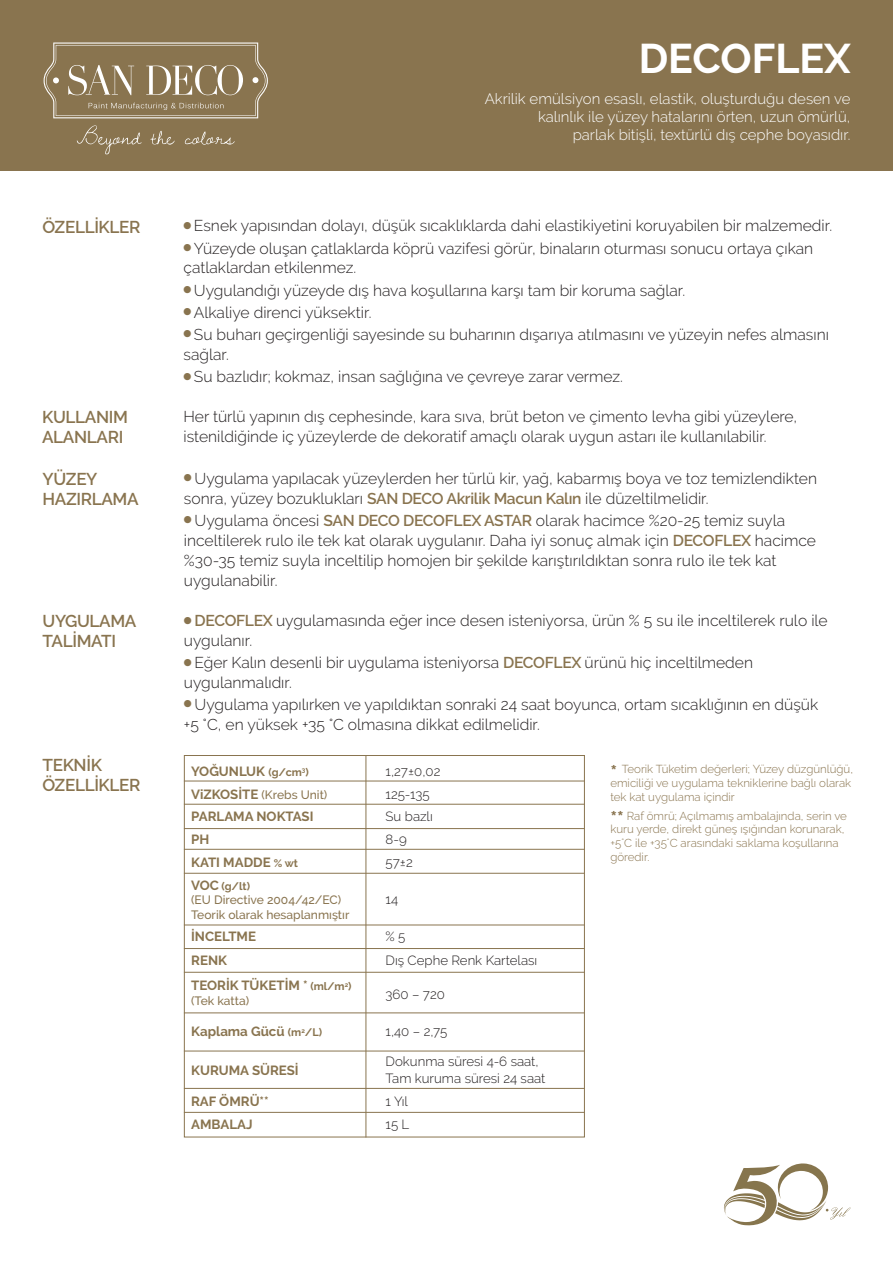
<style>
.page{position:relative;width:893px;height:1263px;background:#fff}
.page>*{position:absolute;margin:0;border:0;box-sizing:border-box;transform-origin:0 0}
.t1{font:700 41.25px "Raleway";color:#fff}
.t2{font:600 17.1px "Raleway";letter-spacing:-.02em;color:#89744f}
.t3{font:300 15.6px/20px "Raleway";color:#231f20}
.t4{font:300 15px/18px "Raleway";color:#fff;text-align:right}
.t5{font:300 13.35px "Raleway";color:#231f20}
.t6{font:700 13.35px "Raleway";color:#89744f}
.t7{font:500 12.15px "Raleway";color:#89744f}
.t8{font:300 11.55px/13.8px "Raleway";color:#89744f}
.t9{font:700 10.8px "Raleway";color:#89744f}
.t10{font:700 6.3px "Raleway";color:#89744f}
.s1{color:#89744f}
.s2{font-weight:600;color:#89744f}
.s3{font-size:10.8px}
.s4{font-weight:700;font-size:13.35px}
.s5{font-size:13.35px}
.s6{font-weight:700;font-size:19.65px}
</style>
<div class="page">
<div style="left:0;top:0;width:893px;height:171px;background:#89744f"></div>
<div style="left:184px;top:755px;width:401px;height:382px;border:1px solid #89744f"></div>
<hr style="left:184px;top:781px;width:400px;height:1px;background:#89744f">
<hr style="left:184px;top:804px;width:400px;height:1px;background:#89744f">
<hr style="left:184px;top:828px;width:400px;height:1px;background:#89744f">
<hr style="left:184px;top:849px;width:400px;height:1px;background:#89744f">
<hr style="left:184px;top:873px;width:400px;height:1px;background:#89744f">
<hr style="left:184px;top:925px;width:400px;height:1px;background:#89744f">
<hr style="left:184px;top:948px;width:400px;height:1px;background:#89744f">
<hr style="left:184px;top:972px;width:400px;height:1px;background:#89744f">
<hr style="left:184px;top:1013px;width:400px;height:1px;background:#89744f">
<hr style="left:184px;top:1051px;width:400px;height:1px;background:#89744f">
<hr style="left:184px;top:1088px;width:400px;height:1px;background:#89744f">
<hr style="left:184px;top:1112px;width:400px;height:1px;background:#89744f">
<hr style="left:366px;top:755px;width:1px;height:382px;background:#89744f">
<svg style="left:724px;top:1163px;width:126px;height:63px"></svg>
<svg style="left:44px;top:43px;width:224px;height:75px"></svg>
<svg style="left:77px;top:125px;width:65px;height:29px"></svg>
<svg style="left:150px;top:131px;width:25px;height:14px"></svg>
<svg style="left:185px;top:131px;width:50px;height:14px"></svg>
<p class="t1" style="left:639px;top:35px;width:214px">DECOFLEX</p>
<p class="t4" style="left:485px;top:90px;width:367px">Akrilik emülsiyon esaslı, elastik, oluşturduğu desen ve kalınlık ile yüzey hatalarını örten, uzun ömürlü,</p>
<p class="t4" style="left:573px;top:126px;width:279px">parlak bitişli, textürlü dış cephe boyasıdır.</p>
<p class="t2" style="left:43px;top:217px;width:99px">ÖZELLİKLER</p>
<p class="t3" style="left:183px;top:216px;width:650px"><span class="s1">●</span> Esnek yapısından dolayı, düşük sıcaklıklarda dahi elastikiyetini koruyabilen bir malzemedir.</p>
<p class="t3" style="left:183px;top:238px;width:631px"><span class="s1">●</span> Yüzeyde oluşan çatlaklarda köprü vazifesi görür, binaların oturması sonucu ortaya çıkan çatlaklardan etkilenmez.</p>
<p class="t3" style="left:183px;top:280px;width:503px"><span class="s1">●</span> Uygulandığı yüzeyde dış hava koşullarına karşı tam bir koruma sağlar.</p>
<p class="t3" style="left:183px;top:302px;width:189px"><span class="s1">●</span> Alkaliye direnci yüksektir.</p>
<p class="t3" style="left:183px;top:324px;width:647px"><span class="s1">●</span> Su buharı geçirgenliği sayesinde su buharının dışarıya atılmasını ve yüzeyin nefes almasını sağlar.</p>
<p class="t3" style="left:183px;top:366px;width:441px"><span class="s1">●</span> Su bazlıdır; kokmaz, insan sağlığına ve çevreye zarar vermez.</p>
<p class="t2" style="left:42px;top:407px;width:87px">KULLANIM</p>
<p class="t2" style="left:42px;top:427px;width:83px">ALANLARI</p>
<p class="t3" style="left:183px;top:406px;width:615px">Her türlü yapının dış cephesinde, kara sıva, brüt beton ve çimento levha gibi yüzeylere, istenildiğinde iç yüzeylerde de dekoratif amaçlı olarak uygun astarı ile kullanılabilir.</p>
<p class="t2" style="left:43px;top:469px;width:57px">YÜZEY</p>
<p class="t2" style="left:43px;top:489px;width:98px">HAZIRLAMA</p>
<p class="t3" style="left:184px;top:468px;width:635px"><span class="s1">●</span> Uygulama yapılacak yüzeylerden her türlü kir, yağ, kabarmış boya ve toz temizlendikten sonra, yüzey bozuklukları <span class="s2">SAN DECO Akrilik Macun Kalın</span> ile düzeltilmelidir.</p>
<p class="t3" style="left:184px;top:510px;width:634px"><span class="s1">●</span> Uygulama öncesi <span class="s2">SAN DECO DECOFLEX ASTAR</span> olarak hacimce %20-25 temiz suyla inceltilerek rulo ile tek kat olarak uygulanır. Daha iyi sonuç almak için <span class="s2">DECOFLEX</span> hacimce %30-35 temiz suyla inceltilip homojen bir şekilde karıştırıldıktan sonra rulo ile tek kat uygulanabilir.</p>
<p class="t2" style="left:43px;top:611px;width:95px">UYGULAMA</p>
<p class="t2" style="left:43px;top:631px;width:75px">TALİMATI</p>
<p class="t3" style="left:184px;top:610px;width:645px"><span class="s1">●</span> <span class="s2">DECOFLEX</span> uygulamasında eğer ince desen isteniyorsa, ürün % 5 su ile inceltilerek rulo ile uygulanır.</p>
<p class="t3" style="left:184px;top:652px;width:571px"><span class="s1">●</span> Eğer Kalın desenli bir uygulama isteniyorsa <span class="s2">DECOFLEX</span> ürünü hiç inceltilmeden uygulanmalıdır.</p>
<p class="t3" style="left:184px;top:694px;width:636px"><span class="s1">●</span> Uygulama yapılırken ve yapıldıktan sonraki 24 saat boyunca, ortam sıcaklığının en düşük +5 °C, en yüksek +35 °C olmasına dikkat edilmelidir.</p>
<p class="t2" style="left:43px;top:755px;width:61px">TEKNİK</p>
<p class="t2" style="left:43px;top:775px;width:99px">ÖZELLİKLER</p>
<p class="t6" style="left:191px;top:763px;width:112px">YOĞUNLUK <span class="s3">(g/cm</span></p>
<p class="t5" style="left:386px;top:763px;width:56px">1,27±0,02</p>
<p class="t10" style="left:302px;top:766px;width:8px">3<span class="s3">)</span></p>
<p class="t7" style="left:191px;top:787px;width:138px"><span class="s4">ViZKOSİTE</span> (Krebs Unit)</p>
<p class="t5" style="left:386px;top:786px;width:46px">125-135</p>
<p class="t6" style="left:191px;top:809px;width:124px">PARLAMA NOKTASI</p>
<p class="t5" style="left:386px;top:809px;width:49px">Su bazlı</p>
<p class="t6" style="left:191px;top:832px;width:20px">PH</p>
<p class="t5" style="left:386px;top:832px;width:23px">8-9</p>
<p class="t6" style="left:191px;top:854px;width:108px">KATI MADDE <span class="s3">% wt</span></p>
<p class="t5" style="left:386px;top:854px;width:29px">57±2</p>
<p class="t5" style="left:386px;top:892px;width:14px">14</p>
<p class="t9" style="left:191px;top:880px;width:60px"><span class="s5">VOC</span> (g/lt)</p>
<p class="t7" style="left:191px;top:893px;width:152px">(EU Directive 2004/42/EC)</p>
<p class="t7" style="left:191px;top:907px;width:160px">Teorik olarak hesaplanmıştır</p>
<p class="t6" style="left:191px;top:929px;width:66px">İNCELTME</p>
<p class="t5" style="left:386px;top:929px;width:21px">% 5</p>
<p class="t6" style="left:191px;top:953px;width:37px">RENK</p>
<p class="t5" style="left:386px;top:953px;width:153px">Dış Cephe Renk Kartelası</p>
<p class="t5" style="left:386px;top:986px;width:61px">360 – 720</p>
<p class="t6" style="left:191px;top:978px;width:162px">TEORİK TÜKETİM * <span class="s3">(ml/m</span><sup>2</sup><span class="s3">)</span></p>
<p class="t7" style="left:191px;top:993px;width:59px">(Tek katta)</p>
<p class="t6" style="left:191px;top:1024px;width:133px">Kaplama Gücü <span class="s3">(m</span><sup>2</sup><span class="s3">/L)</span></p>
<p class="t5" style="left:386px;top:1024px;width:63px">1,40 – 2,75</p>
<p class="t8" style="left:610px;top:762px;width:244px"><span class="s6">*</span> Teorik Tüketim değerleri; Yüzey düzgünlüğü, emiciliği ve uygulama tekniklerine bağlı olarak tek kat uygulama içindir</p>
<p class="t8" style="left:610px;top:808px;width:238px"><span class="s6">**</span> Raf ömrü; Açılmamış ambalajında, serin ve kuru yerde, direkt güneş ışığından korunarak, +5˚C ile +35˚C arasındaki saklama koşullarına göredir.</p>
<p class="t5" style="left:386px;top:1054px;width:155px">Dokunma süresi 4-6 saat,</p>
<p class="t5" style="left:386px;top:1071px;width:161px">Tam kuruma süresi 24 saat</p>
<p class="t6" style="left:191px;top:1062px;width:109px">KURUMA SÜRESİ</p>
<p class="t6" style="left:191px;top:1094px;width:79px">RAF ÖMRÜ**</p>
<p class="t5" style="left:386px;top:1093px;width:24px">1 Yıl</p>
<p class="t6" style="left:191px;top:1116px;width:63px">AMBALAJ</p>
<p class="t5" style="left:386px;top:1116px;width:25px">15 L</p>
</div>
